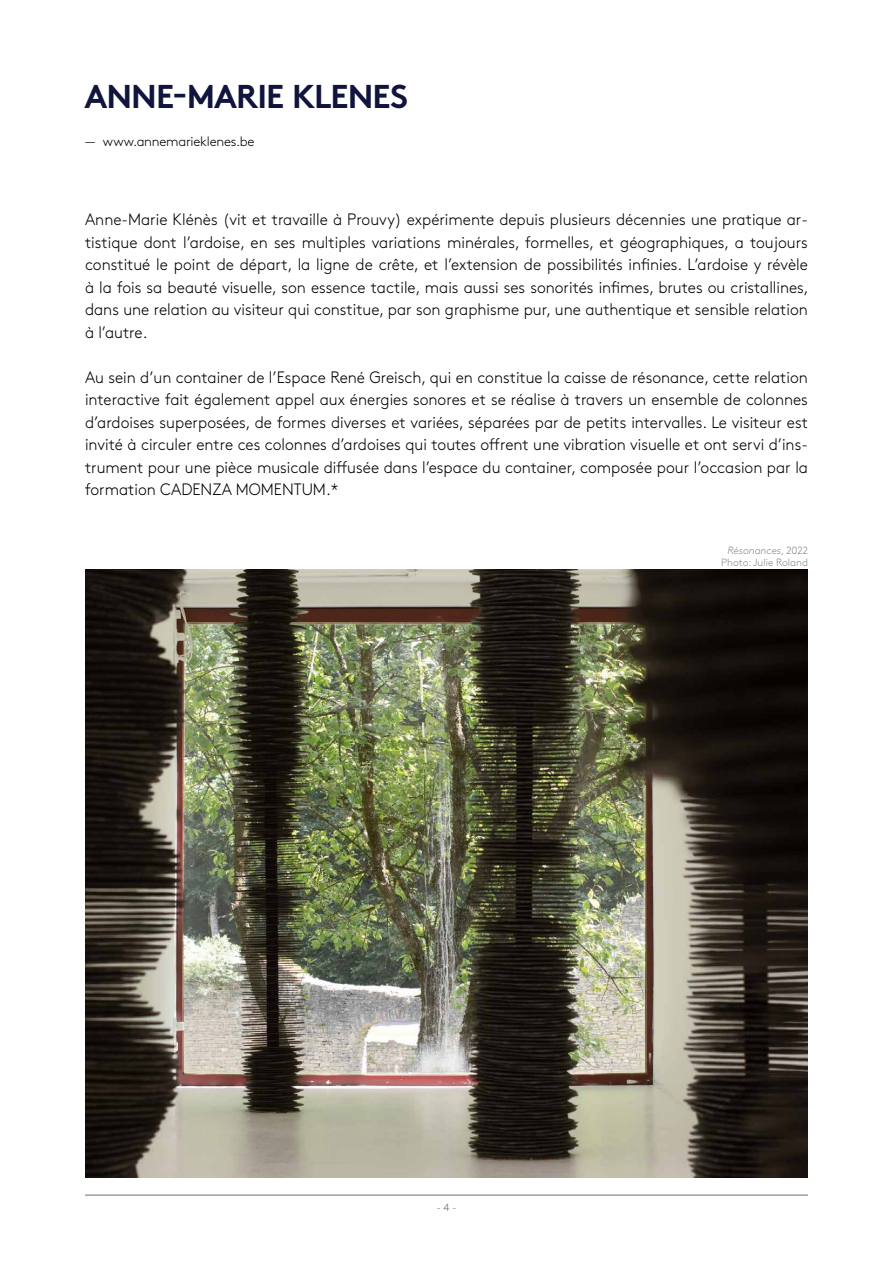
<style>
.page{position:relative;width:893px;height:1263px;background:#fff}
.page>*{position:absolute;margin:0;border:0;box-sizing:border-box;transform-origin:0 0}
.t1{font:700 33px "Brown";letter-spacing:-.025em;color:#11153e}
.t2{font:300 16.5px/22.5px "Brown";color:#000;text-align:justify;scale:.95 1}
.t3{font:300 13.5px "Brown";letter-spacing:-.015em;color:#000}
.t4{font:300 10.5px/12px "Brown";color:#878787;text-align:center}
.t5{font:300 10.5px "Brown";color:#706f6f}
.s1{font-style:italic}
</style>
<div class="page">
<hr style="left:85px;top:1195px;width:723px;height:1px;background:#706f6f">
<img style="left:85px;top:570px;width:723px;height:608px">
<h1 class="t1" style="left:84px;top:70px;width:325px">ANNE-MARIE KLENES</h1>
<p class="t3" style="left:85px;top:132px;width:171px">— www.annemarieklenes.be</p>
<p class="t2" style="left:85px;top:207px;width:763px">Anne-Marie Klénès (vit et travaille à Prouvy) expérimente depuis plusieurs décennies une pratique ar&shy;tistique dont l’ardoise, en ses multiples variations minérales, formelles, et géographiques, a toujours constitué le point de départ, la ligne de crête, et l’extension de possibilités infinies. L’ardoise y révèle à la fois sa beauté visuelle, son essence tactile, mais aussi ses sonorités infimes, brutes ou cristallines, dans une relation au visiteur qui constitue, par son graphisme pur, une authentique et sensible relation à l’autre.</p>
<p class="t2" style="left:85px;top:364px;width:762px">Au sein d’un container de l’Espace René Greisch, qui en constitue la caisse de résonance, cette relation interactive fait également appel aux énergies sonores et se réalise à travers un ensemble de colonnes d’ardoises superposées, de formes diverses et variées, séparées par de petits intervalles. Le visiteur est invité à circuler entre ces colonnes d’ardoises qui toutes offrent une vibration visuelle et ont servi d’ins&shy;trument pour une pièce musicale diffusée dans l’espace du container, composée pour l’occasion par la formation CADENZA MOMENTUM.*</p>
<p class="t5" style="left:436px;top:1200px;width:22px">- 4 -</p>
<p class="t4" style="left:721px;top:543px;width:88px"><span class="s1">Résonances</span>, 2022<br>Photo: Julie Roland</p>
</div>
